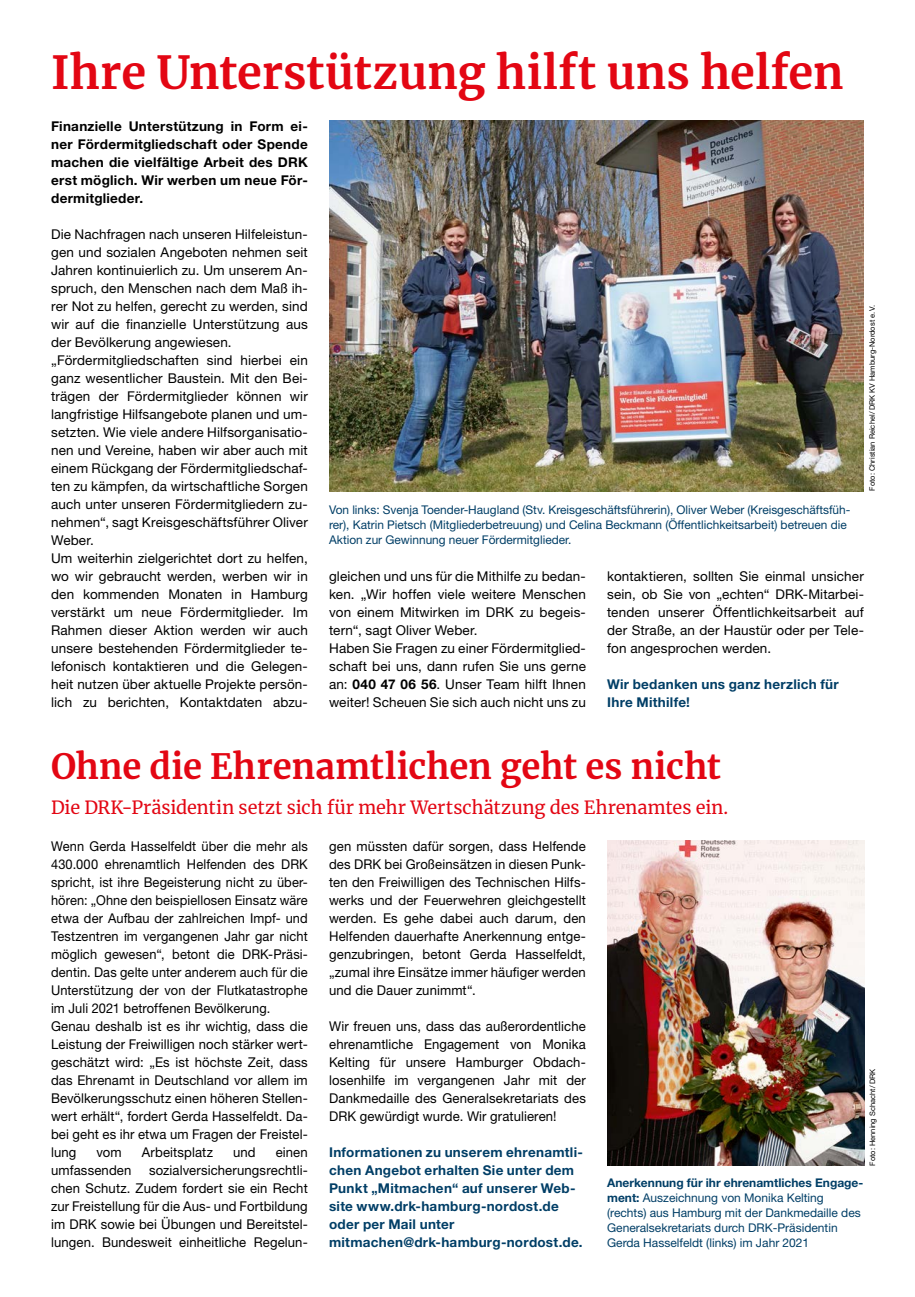
<style>
.page{position:relative;width:915px;height:1297px;background:#fff}
.page>*{position:absolute;margin:0;border:0;box-sizing:border-box;transform-origin:0 0}
.MGB_Headline{font:700 45px "Merriweather";letter-spacing:.005em;color:#e30613}
.MGB_Headline_23{font:700 34.5px "Merriweather";color:#e30613}
.MGB_Subline{font:18px "Merriweather";color:#e30613}
.MGB_Copy{font:13.5px/18px "Helvetica Neue LT Pro";letter-spacing:.01em;color:#000;text-align:justify}
.MGB_Copy-2{font:13.5px/18px "Helvetica Neue LT Pro";letter-spacing:.01em;color:#000;text-align:justify;scale:.95 1}
.MGB_Info{font:700 13.5px/18px "Helvetica Neue LT Pro";letter-spacing:.02em;color:#003e66}
.MGB_Copy-3{font:700 13.5px/18px "Helvetica Neue LT Pro";letter-spacing:.02em;color:#000;text-align:justify}
.MGB_BU{font:12px/15px "Helvetica Neue LT Pro";color:#003e66}
.MGB_Fotocredits{font:7.5px "Helvetica Neue LT Pro";color:#000}
.s1{font-weight:700}
</style>
<div class="page">
<img style="left:607px;top:840px;width:257px;height:325px">
<img style="left:329px;top:120px;width:534px;height:372px">
<p class="MGB_Headline" style="left:51px;top:42px;width:794px">Ihre Unterstützung hilft uns helfen</p>
<p class="MGB_Copy-3" style="left:51px;top:116px;width:258px">Finanzielle Unterstützung in Form ei&shy;ner Fördermitgliedschaft oder Spende machen die vielfältige Arbeit des DRK erst möglich. Wir werben um neue För&shy;dermitglieder.</p>
<p class="MGB_Copy" style="left:51px;top:224px;width:258px">Die Nachfragen nach unseren Hilfeleistun&shy;gen und sozialen Angeboten nehmen seit Jahren kontinuierlich zu. Um unserem An&shy;spruch, den Menschen nach dem Maß ih&shy;rer Not zu helfen, gerecht zu werden, sind wir auf die finanzielle Unterstützung aus der Bevölkerung angewiesen.</p>
<p class="MGB_Copy" style="left:51px;top:350px;width:258px">„Fördermitgliedschaften sind hierbei ein ganz wesentlicher Baustein. Mit den Bei&shy;trägen der Fördermitglieder können wir langfristige Hilfsangebote planen und um&shy;setzten. Wie viele andere Hilfsorganisatio&shy;nen und Vereine, haben wir aber auch mit einem Rückgang der Fördermitgliedschaf&shy;ten zu kämpfen, da wirtschaftliche Sorgen auch unter unseren Fördermitgliedern zu&shy;nehmen“, sagt Kreisgeschäftsführer Oliver Weber.</p>
<p class="MGB_Copy" style="left:51px;top:548px;width:258px">Um weiterhin zielgerichtet dort zu helfen, wo wir gebraucht werden, werben wir in den kommenden Monaten in Hamburg verstärkt um neue Fördermitglieder. Im Rahmen dieser Aktion werden wir auch unsere bestehenden Fördermitglieder te&shy;lefonisch kontaktieren und die Gelegen&shy;heit nutzen über aktuelle Projekte persön&shy;lich zu berichten, Kontaktdaten abzu-</p>
<p class="MGB_BU" style="left:329px;top:502px;width:522px">Von links: Svenja Toender-Haugland (Stv. Kreisgeschäftsführerin), Oliver Weber (Kreisgeschäftsfüh&shy;rer), Katrin Pietsch (Mitgliederbetreuung) und Celina Beckmann (Öffentlichkeitsarbeit) betreuen die<br>Aktion zur Gewinnung neuer Fördermitglieder.</p>
<p class="MGB_Fotocredits" style="left:867px;top:491px;width:187px;rotate:-90deg">Foto: Christian Reichel/DRK KV Hamburg-Nordost e.V.</p>
<p class="MGB_Copy" style="left:329px;top:566px;width:258px">gleichen und uns für die Mithilfe zu bedan&shy;ken. „Wir hoffen viele weitere Menschen von einem Mitwirken im DRK zu begeis&shy;tern“, sagt Oliver Weber.</p>
<p class="MGB_Copy" style="left:329px;top:638px;width:258px">Haben Sie Fragen zu einer Fördermitglied&shy;schaft bei uns, dann rufen Sie uns gerne an: <span class="s1">040 47 06 56</span>. Unser Team hilft Ihnen weiter! Scheuen Sie sich auch nicht uns zu</p>
<p class="MGB_Copy" style="left:607px;top:566px;width:258px">kontaktieren, sollten Sie einmal unsicher sein, ob Sie von „echten“ DRK-Mitarbei&shy;tenden unserer Öffentlichkeitsarbeit auf der Straße, an der Haustür oder per Tele&shy;fon angesprochen werden.</p>
<p class="MGB_Info" style="left:607px;top:674px;width:233px">Wir bedanken uns ganz herzlich für<br>Ihre Mithilfe!</p>
<p class="MGB_Headline_23" style="left:51px;top:742px;width:671px">Ohne die Ehrenamtlichen geht es nicht</p>
<p class="MGB_Subline" style="left:51px;top:795px;width:678px">Die DRK-Präsidentin setzt sich für mehr Wertschätzung des Ehrenamtes ein.</p>
<p class="MGB_Copy-2" style="left:51px;top:836px;width:272px">Wenn Gerda Hasselfeldt über die mehr als 430.000 ehrenamtlich Helfenden des DRK spricht, ist ihre Begeisterung nicht zu über&shy;hören: „Ohne den beispiellosen Einsatz wäre etwa der Aufbau der zahlreichen Impf- und Testzentren im vergangenen Jahr gar nicht möglich gewesen“, betont die DRK-Präsi&shy;dentin. Das gelte unter anderem auch für die Unterstützung der von der Flutkatastrophe im Juli 2021 betroffenen Bevölkerung.</p>
<p class="MGB_Copy" style="left:51px;top:1016px;width:258px">Genau deshalb ist es ihr wichtig, dass die Leistung der Freiwilligen noch stärker wert&shy;geschätzt wird: „Es ist höchste Zeit, dass das Ehrenamt in Deutschland vor allem im Bevölkerungsschutz einen höheren Stellen&shy;wert erhält“, fordert Gerda Hasselfeldt. Da&shy;bei geht es ihr etwa um Fragen der Freistel&shy;lung</p>
<p class="MGB_Copy" style="left:96px;top:1142px;width:27px">vom</p>
<p class="MGB_Copy" style="left:142px;top:1142px;width:73px">Arbeitsplatz</p>
<p class="MGB_Copy" style="left:233px;top:1142px;width:24px">und</p>
<p class="MGB_Copy" style="left:275px;top:1142px;width:34px">einen</p>
<p class="MGB_Copy" style="left:51px;top:1160px;width:82px">umfassenden</p>
<p class="MGB_Copy" style="left:51px;top:1160px;width:258px;text-indent:98px">sozialversicherungsrechtli&shy;chen Schutz. Zudem fordert sie ein Recht zur Freistellung für die Aus- und Fortbildung im DRK sowie bei Übungen und Bereitstel&shy;lungen. Bundesweit einheitliche Regelun-</p>
<p class="MGB_Copy" style="left:329px;top:836px;width:258px">gen müssten dafür sorgen, dass Helfende des DRK bei Großeinsätzen in diesen Punk&shy;ten den Freiwilligen des Technischen Hilfs&shy;werks und der Feuerwehren gleichgestellt werden. Es gehe dabei auch darum, den Helfenden dauerhafte Anerkennung entge&shy;genzubringen, betont Gerda Hasselfeldt, „zumal ihre Einsätze immer häufiger werden und die Dauer zunimmt“.</p>
<p class="MGB_Copy" style="left:329px;top:1016px;width:258px">Wir freuen uns, dass das außerordentliche ehrenamtliche Engagement von Monika Kelting für unsere Hamburger Obdach&shy;losenhilfe im vergangenen Jahr mit der Dankmedaille des Generalsekretariats des DRK gewürdigt wurde. Wir gratulieren!</p>
<p class="MGB_Info" style="left:329px;top:1142px;width:255px">Informationen zu unserem ehrenamtli&shy;chen Angebot erhalten Sie unter dem<br>Punkt „Mitmachen“ auf unserer Web&shy;site www.drk-hamburg-nordost.de oder per Mail unter</p>
<p class="MGB_Info" style="left:329px;top:1232px;width:255px">mitmachen@drk-hamburg-nordost.de.</p>
<p class="MGB_Fotocredits" style="left:867px;top:1165px;width:98px;rotate:-90deg">Foto: Henning Schacht/DRK</p>
<p class="MGB_BU" style="left:607px;top:1174px;width:257px"><span class="s1">Anerkennung für ihr ehrenamtliches Engage&shy;ment:</span> Auszeichnung von Monika Kelting (rechts) aus Hamburg mit der Dankmedaille des Generalsekretariats durch DRK-Präsidentin Gerda Hasselfeldt (links) im Jahr 2021</p>
</div>
